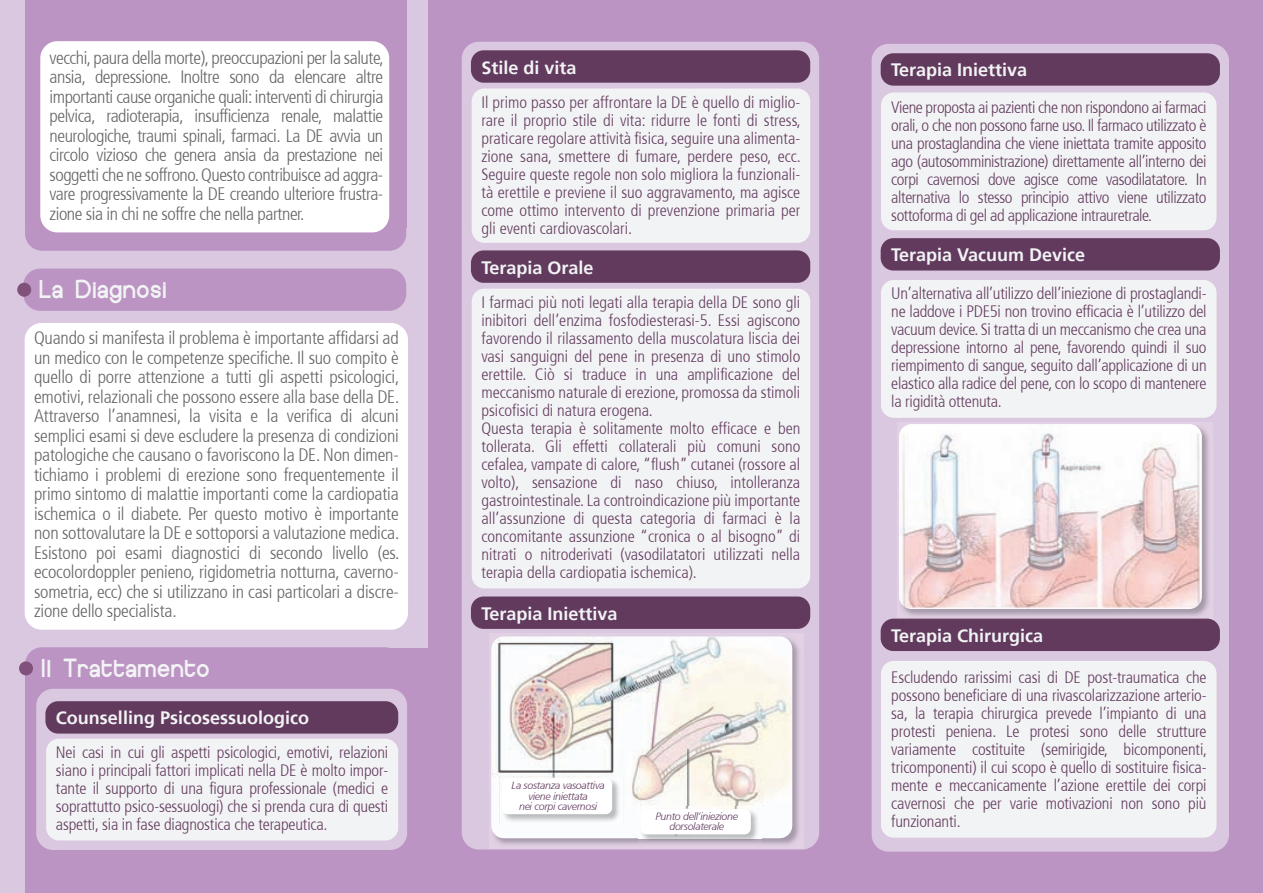
<style>
.page{position:relative;width:1263px;height:893px;background:#dac7e0}
.page>*{position:absolute;margin:0;border:0;box-sizing:border-box;transform-origin:0 0}
.t1{font:21px "Europe Underground";letter-spacing:.05em;color:#f2f3f4}
.t2{font:300 condensed 18px/19.5px "Frutiger 47";letter-spacing:-.015em;color:#636366;text-align:justify}
.t3{font:700 18px "Frutiger 65";color:#f2f3f4}
.t4{font:300 condensed 16.5px/18px "Frutiger 47";color:#623a5e;text-align:justify}
.t5{font:italic 300 10.5px/10.5px "Frutiger 46";letter-spacing:-.025em;color:#623a5e;text-align:center}
</style>
<div class="page">
<div style="left:25px;top:0;width:381px;height:228px;background:#bc94c4"></div>
<div style="left:428px;top:0;width:835px;height:893px;background:#bc94c4"></div>
<div style="left:23px;top:269px;width:383px;height:42px;background:#bc94c4;border-radius:17px"></div>
<div style="left:25px;top:202px;width:381px;height:49px;background:#bc94c4;border-radius:17px"></div>
<div style="left:17px;top:283px;width:14px;height:14px;background:#7f517b;border-radius:50%"></div>
<div style="left:25px;top:668px;width:403px;height:225px;background:#bc94c4"></div>
<div style="left:25px;top:647px;width:377px;height:42px;background:#bc94c4;border-radius:17px"></div>
<div style="left:19px;top:661px;width:14px;height:14px;background:#7f517b;border-radius:50%"></div>
<div style="left:40px;top:41px;width:349px;height:191px;background:#fff;border-radius:17px"></div>
<div style="left:36px;top:689px;width:371px;height:161px;background:#dac7e0;border-radius:17px"></div>
<div style="left:46px;top:739px;width:352px;height:101px;background:#f2f3f4;border-radius:13px"></div>
<div style="left:25px;top:323px;width:383px;height:307px;background:#fff;border-radius:17px"></div>
<div style="left:375px;top:648px;width:54px;height:35px;background:#bc94c4"></div>
<div style="left:45px;top:701px;width:353px;height:33px;background:#623a5e;border-radius:13px"></div>
<div style="left:462px;top:42px;width:357px;height:807px;background:#dac7e0;border-radius:17px"></div>
<div style="left:472px;top:289px;width:338px;height:299px;background:#f2f3f4;border-radius:13px"></div>
<div style="left:471px;top:250px;width:339px;height:33px;background:#623a5e;border-radius:13px"></div>
<div style="left:471px;top:596px;width:339px;height:33px;background:#623a5e;border-radius:13px"></div>
<div style="left:472px;top:88px;width:338px;height:155px;background:#f2f3f4;border-radius:13px"></div>
<div style="left:471px;top:50px;width:339px;height:33px;background:#623a5e;border-radius:13px"></div>
<img style="left:496px;top:641px;width:302px;height:203px">
<img style="left:491px;top:636px;width:301px;height:202px">
<img style="left:500px;top:776px;width:123px;height:49px">
<div style="left:502px;top:778px;width:110px;height:36px;background:#fff;border-radius:6px"></div>
<img style="left:638px;top:807px;width:124px;height:37px">
<div style="left:640px;top:809px;width:111px;height:25px;background:#fff;border-radius:6px"></div>
<div style="left:872px;top:44px;width:357px;height:808px;background:#dac7e0;border-radius:17px"></div>
<div style="left:881px;top:92px;width:335px;height:138px;background:#f2f3f4;border-radius:13px"></div>
<div style="left:881px;top:280px;width:335px;height:138px;background:#f2f3f4;border-radius:13px"></div>
<div style="left:881px;top:53px;width:339px;height:33px;background:#623a5e;border-radius:13px"></div>
<div style="left:881px;top:661px;width:335px;height:177px;background:#f2f3f4;border-radius:13px"></div>
<div style="left:881px;top:619px;width:339px;height:32px;background:#623a5e;border-radius:13px"></div>
<div style="left:881px;top:238px;width:339px;height:33px;background:#623a5e;border-radius:13px"></div>
<img style="left:897px;top:429px;width:316px;height:191px">
<img style="left:899px;top:424px;width:303px;height:185px">
<p class="t2" style="left:50px;top:48px;width:336px">vecchi, paura della morte), preoccupazioni per la salute, ansia, depressione. Inoltre sono da elencare altre importanti cause organiche quali: interventi di chirurgia pelvica, radioterapia, insufficienza renale, malattie neurologiche, traumi spinali, farmaci. La DE avvia un circolo vizioso che genera ansia da prestazione nei soggetti che ne soffrono. Questo contribuisce ad aggra&shy;vare progressivamente la DE creando ulteriore frustra&shy;zione sia in chi ne soffre che nella partner.</p>
<p class="t1" style="left:40px;top:273px;width:128px">La Diagnosi</p>
<p class="t2" style="left:34px;top:329px;width:367px">Quando si manifesta il problema è importante affidarsi ad un medico con le competenze specifiche. Il suo compito è quello di porre attenzione a tutti gli aspetti psicologici, emotivi, relazionali che possono essere alla base della DE.<br>Attraverso l’anamnesi, la visita e la verifica di alcuni semplici esami si deve escludere la presenza di condizioni patologiche che causano o favoriscono la DE. Non dimen&shy;tichiamo i problemi di erezione sono frequentemente il primo sintomo di malattie importanti come la cardiopatia ischemica o il diabete. Per questo motivo è importante non sottovalutare la DE e sottoporsi a valutazione medica.<br>Esistono poi esami diagnostici di secondo livello (es. ecocolordoppler penieno, rigidometria notturna, caverno&shy;sometria, ecc) che si utilizzano in casi particolari a discre&shy;zione dello specialista.</p>
<p class="t1" style="left:42px;top:652px;width:170px">Il Trattamento</p>
<p class="t3" style="left:56px;top:708px;width:254px">Counselling Psicosessuologico</p>
<p class="t4" style="left:56px;top:743px;width:334px">Nei casi in cui gli aspetti psicologici, emotivi, relazioni siano i principali fattori implicati nella DE è molto impor&shy;tante il supporto di una figura professionale (medici e soprattutto psico-sessuologi) che si prenda cura di questi aspetti, sia in fase diagnostica che terapeutica.</p>
<p class="t3" style="left:481px;top:57px;width:97px">Stile di vita</p>
<p class="t4" style="left:481px;top:93px;width:321px">Il primo passo per affrontare la DE è quello di miglio&shy;rare il proprio stile di vita: ridurre le fonti di stress, praticare regolare attività fisica, seguire una alimenta&shy;zione sana, smettere di fumare, perdere peso, ecc.<br>Seguire queste regole non solo migliora la funzionali&shy;tà erettile e previene il suo aggravamento, ma agisce come ottimo intervento di prevenzione primaria per gli eventi cardiovascolari.</p>
<p class="t3" style="left:481px;top:257px;width:114px">Terapia Orale</p>
<p class="t4" style="left:481px;top:293px;width:320px;text-align:left">I farmaci più noti legati alla terapia della DE sono gli inibitori dell’enzima fosfodiesterasi-5. Essi agiscono favorendo il rilassamento della muscolatura liscia dei vasi sanguigni del pene in presenza di uno stimolo erettile. Ciò si traduce in una amplificazione del meccanismo naturale di erezione, promossa da stimoli psicofisici di natura erogena.<br>Questa terapia è solitamente molto efficace e ben tollerata. Gli effetti collaterali più comuni sono cefalea, vampate di calore, “flush” cutanei (rossore al volto), sensazione di naso chiuso, intolleranza gastrointestinale. La controindicazione più importante all’assunzione di questa categoria di farmaci è la concomitante assunzione “cronica o al bisogno” di nitrati o nitroderivati (vasodilatatori utilizzati nella terapia della cardiopatia ischemica).</p>
<p class="t3" style="left:481px;top:603px;width:138px">Terapia Iniettiva</p>
<p class="t5" style="left:512px;top:780px;width:95px">La sostanza vasoattiva viene iniettata<br>nei corpi cavernosi</p>
<p class="t5" style="left:655px;top:811px;width:84px">Punto dell’iniezione dorsolaterale</p>
<p class="t3" style="left:891px;top:60px;width:138px">Terapia Iniettiva</p>
<p class="t4" style="left:891px;top:99px;width:317px">Viene proposta ai pazienti che non rispondono ai farmaci orali, o che non possono farne uso. Il farmaco utilizzato è una prostaglandina che viene iniettata tramite apposito ago (autosomministrazione) direttamente all’interno dei corpi cavernosi dove agisce come vasodilatatore. In alternativa lo stesso principio attivo viene utilizzato sottoforma di gel ad applicazione intrauretrale.</p>
<p class="t3" style="left:891px;top:245px;width:196px">Terapia Vacuum Device</p>
<p class="t4" style="left:891px;top:285px;width:317px">Un’alternativa all’utilizzo dell’iniezione di prostaglandi&shy;ne laddove i PDE5i non trovino efficacia è l’utilizzo del vacuum device. Si tratta di un meccanismo che crea una depressione intorno al pene, favorendo quindi il suo riempimento di sangue, seguito dall’applicazione di un elastico alla radice del pene, con lo scopo di mantenere la rigidità ottenuta.</p>
<p class="t3" style="left:891px;top:625px;width:154px">Terapia Chirurgica</p>
<p class="t4" style="left:891px;top:669px;width:317px">Escludendo rarissimi casi di DE post-traumatica che possono beneficiare di una rivascolarizzazione arterio&shy;sa, la terapia chirurgica prevede l’impianto di una protesti peniena. Le protesi sono delle strutture variamente costituite (semirigide, bicomponenti, tricomponenti) il cui scopo è quello di sostituire fisica&shy;mente e meccanicamente l’azione erettile dei corpi cavernosi che per varie motivazioni non sono più funzionanti.</p>
</div>
